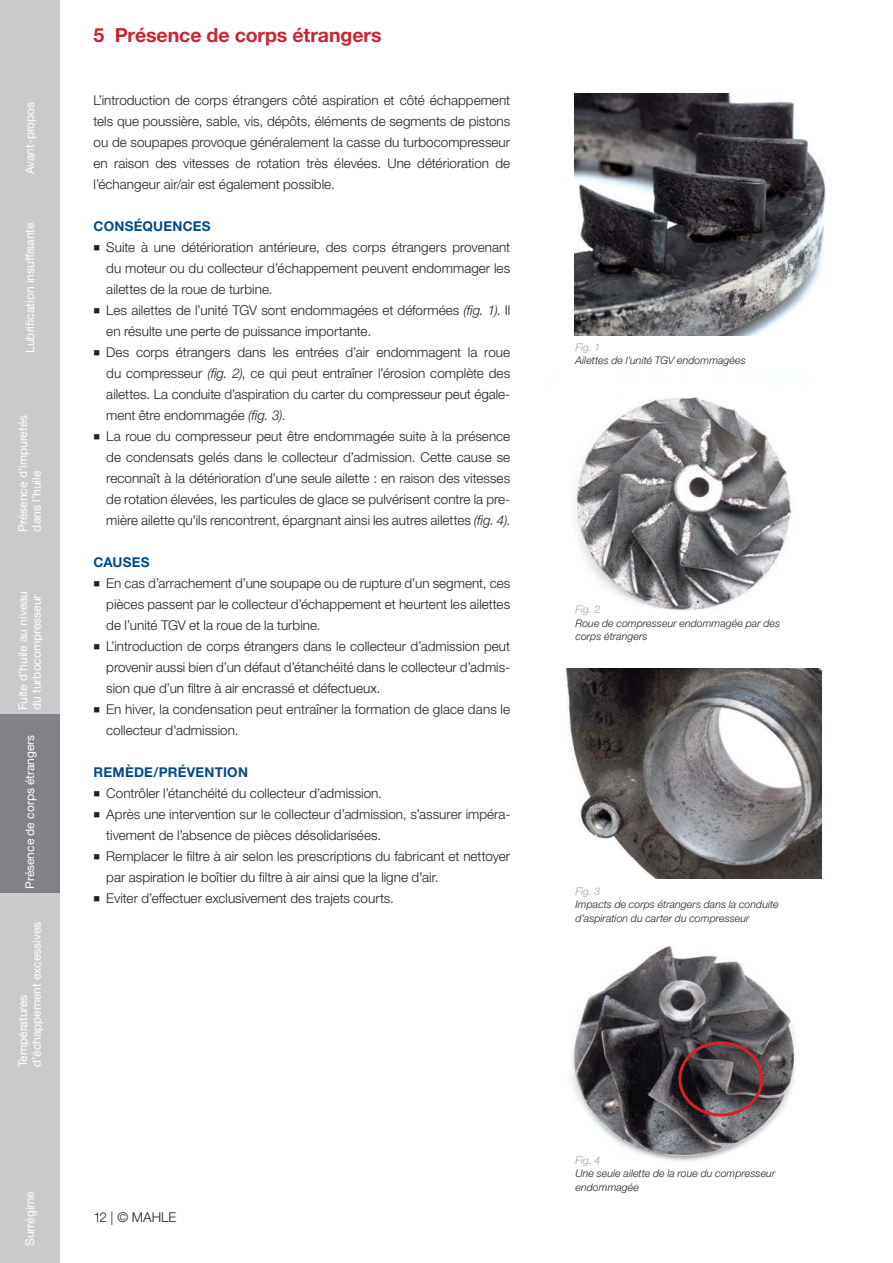
<style>
.page{position:relative;width:893px;height:1263px;background:#fff}
.page>*{position:absolute;margin:0;border:0;box-sizing:border-box;transform-origin:0 0}
.t1{font:700 19.5px "Helvetica Neue LTW1 G";letter-spacing:-.005em;color:#c92434}
.t2{font:300 13.5px/21px "Helvetica Neue LTW1 G";color:#231f20}
.t3{font:700 13.5px "Helvetica Neue LTW1 G";letter-spacing:.015em;color:#004b88}
.t4{font:12px/13.5px "Helvetica Neue LTW1 G";color:#fff}
.t5{font:italic 300 10.5px/13.5px "Helvetica Neue LTW1 G";letter-spacing:.01em;color:#231f20}
.t6{font:italic 300 10.5px "Helvetica Neue LTW1 G";letter-spacing:.005em;color:#9d9fa1}
.s1{font-style:italic}
</style>
<div class="page">
<img style="left:574px;top:94px;width:252px;height:242px">
<img style="left:575px;top:397px;width:217px;height:214px">
<img style="left:565px;top:668px;width:256px;height:211px">
<img style="left:571px;top:945px;width:225px;height:216px">
<div style="left:678px;top:1041px;width:85px;height:75px;border:3px solid #d2232a;border-radius:50%"></div>
<div style="left:0;top:0;width:60px;height:1263px;background:#c9cbcc"></div>
<div style="left:0;top:714px;width:60px;height:179px;background:#808285"></div>
<p class="t4" style="left:24px;top:174px;width:74px;rotate:-90deg">Avant-propos</p>
<p class="t4" style="left:24px;top:353px;width:132px;rotate:-90deg">Lubrification insuffisante</p>
<p class="t4" style="left:17px;top:531px;width:118px;rotate:-90deg">Présence d’impuretés dans l’huile</p>
<p class="t4" style="left:17px;top:710px;width:121px;rotate:-90deg">Fuite d’huile au niveau du turbocompresseur</p>
<p class="t4" style="left:24px;top:889px;width:156px;rotate:-90deg">Présence de corps étrangers</p>
<p class="t4" style="left:17px;top:1067px;width:147px;rotate:-90deg">Températures d’échappement excessives</p>
<p class="t4" style="left:24px;top:1246px;width:56px;rotate:-90deg">Surrégime</p>
<h1 class="t1" style="left:94px;top:28px;width:290px">5 Présence de corps étrangers</h1>
<p class="t2" style="left:94px;top:91px;width:418px;text-align:justify">L’introduction de corps étrangers côté aspiration et côté échappement tels que poussière, sable, vis, dépôts, éléments de segments de pistons ou de soupapes provoque généralement la casse du turbocompresseur en raison des vitesses de rotation très élevées. Une détérioration de l’échangeur air/air est également possible.</p>
<p class="t3" style="left:94px;top:221px;width:119px">CONSÉQUENCES</p>
<p class="t2" style="left:106px;top:238px;width:405px">Suite à une détérioration antérieure, des corps étrangers provenant du moteur ou du collecteur d’échappement peuvent endommager les ailettes de la roue de turbine.<br>Les ailettes de l’unité TGV sont endommagées et déformées <span class="s1">(fig. 1)</span>. Il en résulte une perte de puissance importante.<br>Des corps étrangers dans les entrées d’air endommagent la roue du compresseur <span class="s1">(fig. 2)</span>, ce qui peut entraîner l’érosion complète des ailettes. La conduite d’aspiration du carter du compresseur peut égale&shy;ment être endommagée <span class="s1">(fig. 3)</span>.<br>La roue du compresseur peut être endommagée suite à la présence de condensats gelés dans le collecteur d’admission. Cette cause se reconnaît à la détérioration d’une seule ailette : en raison des vitesses de rotation élevées, les particules de glace se pulvérisent contre la pre&shy;mière ailette qu'ils rencontrent, épargnant ainsi les autres ailettes <span class="s1">(fig. 4)</span>.</p>
<p class="t3" style="left:94px;top:557px;width:58px">CAUSES</p>
<p class="t2" style="left:106px;top:574px;width:405px">En cas d’arrachement d’une soupape ou de rupture d’un segment, ces pièces passent par le collecteur d’échappement et heurtent les ailettes de l’unité TGV et la roue de la turbine.<br>L’introduction de corps étrangers dans le collecteur d’admission peut provenir aussi bien d’un défaut d’étanchéité dans le collecteur d’admis&shy;sion que d’un filtre à air encrassé et défectueux.<br>En hiver, la condensation peut entraîner la formation de glace dans le collecteur d'admission.</p>
<p class="t3" style="left:94px;top:767px;width:156px">REMÈDE/PRÉVENTION</p>
<p class="t2" style="left:106px;top:784px;width:406px">Contrôler l’étanchéité du collecteur d’admission.<br>Après une intervention sur le collecteur d’admission, s’assurer impéra&shy;tivement de l’absence de pièces désolidarisées.<br>Remplacer le filtre à air selon les prescriptions du fabricant et nettoyer par aspiration le boîtier du filtre à air ainsi que la ligne d'air.<br>Eviter d’effectuer exclusivement des trajets courts.</p>
<p class="t2" style="left:94px;top:1207px;width:84px">12 | © MAHLE</p>
<p class="t6" style="left:575px;top:343px;width:26px">Fig. 1</p>
<p class="t5" style="left:575px;top:355px;width:172px">Ailettes de l’unité TGV endommagées</p>
<p class="t6" style="left:575px;top:606px;width:26px">Fig. 2</p>
<p class="t5" style="left:575px;top:617px;width:206px">Roue de compresseur endommagée par des corps étrangers</p>
<p class="t6" style="left:575px;top:887px;width:26px">Fig. 3</p>
<p class="t5" style="left:575px;top:899px;width:205px">Impacts de corps étrangers dans la conduite d’aspiration du carter du compresseur</p>
<p class="t6" style="left:575px;top:1156px;width:26px">Fig. 4</p>
<p class="t5" style="left:575px;top:1168px;width:201px">Une seule ailette de la roue du compresseur endommagée</p>
</div>
